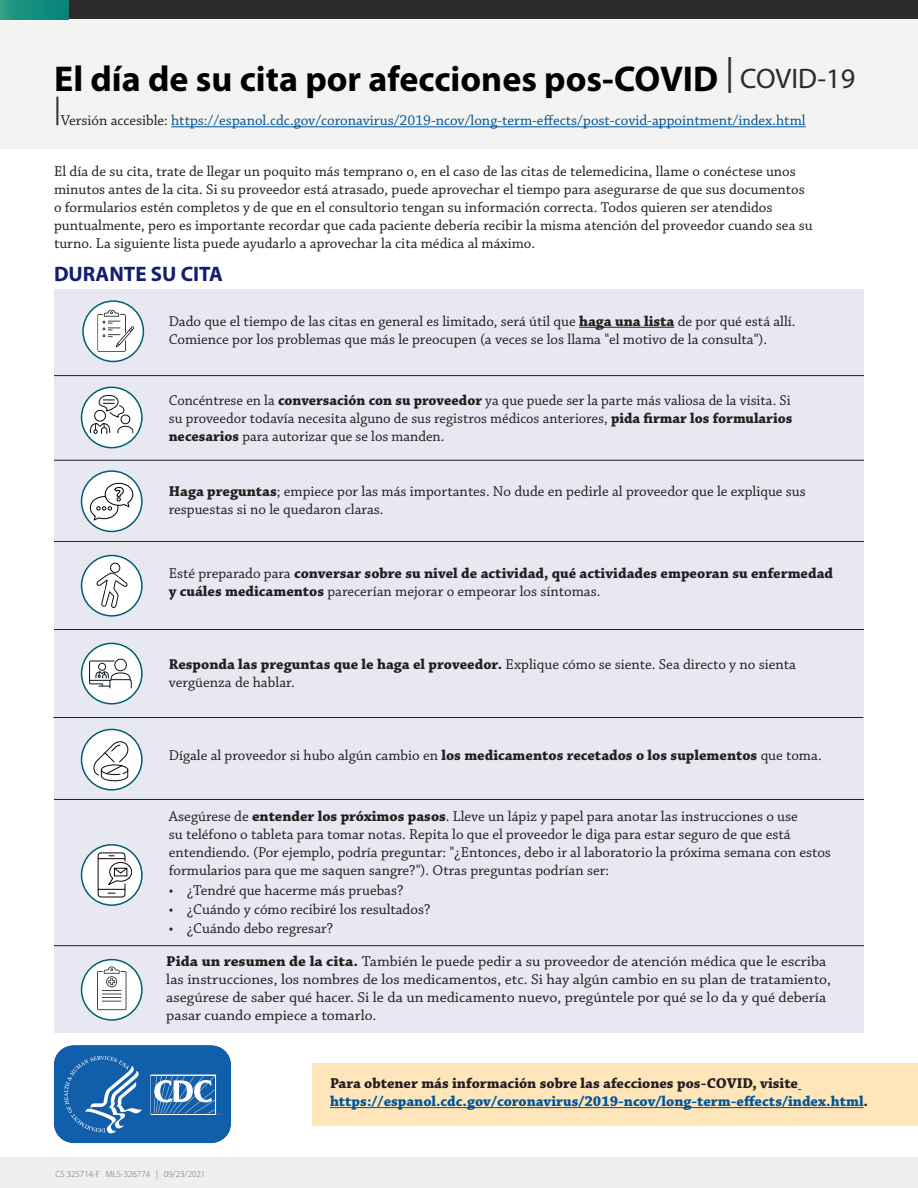
<style>
.page{position:relative;width:918px;height:1188px;background:#fff}
.page>*{position:absolute;margin:0;border:0;box-sizing:border-box;transform-origin:0 0}
.t1{font:700 36px "Myriad Pro";color:#000}
.t2{font:28.35px "Myriad Pro";color:#2b2c2b}
.t3{font:700 21px "Myriad Pro";color:#131d74}
.t4{font:15px/18px "Chaparral Pro";color:#231f20}
.t5{font:15px/18px "Chaparral Pro";color:#231f20;scale:1.05 1}
.t6{font:700 15px/18px "Chaparral Pro";color:#231f20}
.t7{font:700 15px/18px "Chaparral Pro";color:#005499}
.t8{font:15px "Chaparral Pro";color:#005499}
.t9{font:300 9px "Myriad Pro";color:#6c6d70}
.s1{font-weight:400;font-size:28.35px;color:#2b2c2b}
.s2{color:#231f20}
.s3{font-weight:700}
.s4{font-weight:400}
</style>
<div class="page">
<div style="left:0;top:0;width:918px;height:19px;background:#2b2c2b"></div>
<div style="left:0;top:0;width:69px;height:19px;background:linear-gradient(to right,#279d82,#067f7a)"></div>
<div style="left:0;top:1157px;width:918px;height:31px;background:#efefee"></div>
<div style="left:0;top:20px;width:918px;height:128px;background:#efefee"></div>
<div style="left:54px;top:289px;width:810px;height:743px;background:#e7e8f1"></div>
<div style="left:312px;top:1064px;width:606px;height:62px;background:#fee6ba"></div>
<hr style="left:171px;top:126px;width:635px;height:1px;background:#005499">
<hr style="left:579px;top:327px;width:95px;height:1px;background:#231f20">
<div style="left:83px;top:301px;width:60px;height:60px;background:#fff;border-radius:50%"></div>
<svg style="left:97px;top:310px;width:37px;height:42px"></svg>
<div style="left:82px;top:300px;width:62px;height:62px;border:2px solid #005e70;border-radius:50%"></div>
<hr style="left:54px;top:375px;width:810px;height:1px;background:#231f20">
<div style="left:82px;top:387px;width:60px;height:61px;background:#fff;border-radius:50%"></div>
<svg style="left:90px;top:395px;width:44px;height:39px"></svg>
<div style="left:81px;top:387px;width:62px;height:61px;border:2px solid #005e70;border-radius:50%"></div>
<hr style="left:54px;top:460px;width:810px;height:1px;background:#231f20">
<div style="left:82px;top:471px;width:60px;height:60px;background:#fff;border-radius:50%"></div>
<svg style="left:90px;top:483px;width:44px;height:38px"></svg>
<div style="left:81px;top:470px;width:62px;height:62px;border:2px solid #005e70;border-radius:50%"></div>
<hr style="left:54px;top:541px;width:810px;height:1px;background:#231f20">
<div style="left:82px;top:556px;width:60px;height:60px;background:#fff;border-radius:50%"></div>
<div style="left:110px;top:563px;width:10px;height:10px;border:1px solid #07151f;border-radius:50%"></div>
<svg style="left:96px;top:573px;width:32px;height:36px"></svg>
<div style="left:81px;top:555px;width:62px;height:62px;border:2px solid #005e70;border-radius:50%"></div>
<hr style="left:54px;top:629px;width:810px;height:1px;background:#231f20">
<div style="left:82px;top:643px;width:60px;height:61px;background:#fff;border-radius:50%"></div>
<div style="left:115px;top:659px;width:12px;height:12px;border:1px solid #07151f;border-radius:50%"></div>
<svg style="left:89px;top:660px;width:43px;height:29px"></svg>
<div style="left:81px;top:643px;width:62px;height:61px;border:2px solid #005e70;border-radius:50%"></div>
<hr style="left:53px;top:717px;width:810px;height:1px;background:#231f20">
<div style="left:82px;top:729px;width:60px;height:61px;background:#fff;border-radius:50%"></div>
<svg style="left:93px;top:741px;width:36px;height:41px"></svg>
<div style="left:81px;top:729px;width:62px;height:62px;border:2px solid #005e70;border-radius:50%"></div>
<hr style="left:54px;top:799px;width:810px;height:1px;background:#231f20">
<div style="left:82px;top:845px;width:60px;height:60px;background:#fff;border-radius:50%"></div>
<svg style="left:97px;top:852px;width:35px;height:46px"></svg>
<div style="left:81px;top:844px;width:62px;height:62px;border:2px solid #005e70;border-radius:50%"></div>
<hr style="left:54px;top:945px;width:810px;height:1px;background:#231f20">
<div style="left:82px;top:960px;width:60px;height:60px;background:#fff;border-radius:50%"></div>
<svg style="left:97px;top:966px;width:29px;height:44px"></svg>
<div style="left:81px;top:959px;width:62px;height:62px;border:2px solid #005e70;border-radius:50%"></div>
<hr style="left:330px;top:1107px;width:534px;height:1px;background:#005499">
<svg style="left:53px;top:1045px;width:178px;height:99px"></svg>
<h1 class="t1" style="left:54px;top:59px;width:803px">El día de su cita por afecciones pos-COVID <sup>|</sup> <span class="s1">COVID-19</span></h1>
<h1 class="t2" style="left:54px;top:93px;width:8px">|</h1>
<p class="t8" style="left:61px;top:112px;width:746px"><span class="s2">Versión accesible:</span> https://espanol.cdc.gov/coronavirus/2019-ncov/long-term-effects/post-covid-appointment/index.html</p>
<p class="t4" style="left:54px;top:163px;width:760px">El día de su cita, trate de llegar un poquito más temprano o, en el caso de las citas de telemedicina, llame o conéctese unos minutos antes de la cita. Si su proveedor está atrasado, puede aprovechar el tiempo para asegurarse de que sus documentos o formularios estén completos y de que en el consultorio tengan su información correcta. Todos quieren ser atendidos puntualmente, pero es importante recordar que cada paciente debería recibir la misma atención del proveedor cuando sea su turno. La siguiente lista puede ayudarlo a aprovechar la cita médica al máximo.</p>
<h2 class="t3" style="left:54px;top:263px;width:170px">DURANTE SU CITA</h2>
<p class="t4" style="left:169px;top:313px;width:628px">Dado que el tiempo de las citas en general es limitado, será útil que <span class="s3">haga una lista</span> de por qué está allí.<br>Comience por los problemas que más le preocupen (a veces se los llama "el motivo de la consulta").</p>
<p class="t4" style="left:169px;top:392px;width:625px;text-align:justify">Concéntrese en la <span class="s3">conversación con su proveedor</span> ya que puede ser la parte más valiosa de la visita. Si su proveedor todavía necesita alguno de sus registros médicos anteriores, <span class="s3">pida firmar los formularios necesarios</span> para autorizar que se los manden.</p>
<p class="t4" style="left:169px;top:483px;width:639px"><span class="s3">Haga preguntas</span>; empiece por las más importantes. No dude en pedirle al proveedor que le explique sus respuestas si no le quedaron claras.</p>
<p class="t6" style="left:169px;top:565px;width:666px"><span class="s4">Esté preparado para</span> conversar sobre su nivel de actividad, qué actividades empeoran su enfermedad y cuáles medicamentos <span class="s4">parecerían mejorar o empeorar los síntomas.</span></p>
<p class="t4" style="left:169px;top:656px;width:629px"><span class="s3">Responda las preguntas que le haga el proveedor.</span> Explique cómo se siente. Sea directo y no sienta vergüenza de hablar.</p>
<p class="t4" style="left:169px;top:747px;width:655px">Dígale al proveedor si hubo algún cambio en <span class="s3">los medicamentos recetados o los suplementos</span> que toma.</p>
<p class="t4" style="left:169px;top:808px;width:664px">Asegúrese de <span class="s3">entender los próximos pasos</span>. Lleve un lápiz y papel para anotar las instrucciones o use<br>su teléfono o tableta para tomar notas. Repita lo que el proveedor le diga para estar seguro de que está entendiendo. (Por ejemplo, podría preguntar: "¿Entonces, debo ir al laboratorio la próxima semana con estos formularios para que me saquen sangre?"). Otras preguntas podrían ser:</p>
<p class="t4" style="left:169px;top:881px;width:236px">• ¿Tendré que hacerme más pruebas?</p>
<p class="t4" style="left:169px;top:901px;width:263px">• ¿Cuándo y cómo recibiré los resultados?</p>
<p class="t4" style="left:169px;top:920px;width:166px">• ¿Cuándo debo regresar?</p>
<p class="t5" style="left:166px;top:953px;width:635px"><span class="s3">Pida un resumen de la cita.</span> También le puede pedir a su proveedor de atención médica que le escriba las instrucciones, los nombres de los medicamentos, etc. Si hay algún cambio en su plan de tratamiento, asegúrese de saber qué hacer. Si le da un medicamento nuevo, pregúntele por qué se lo da y qué debería pasar cuando empiece a tomarlo.</p>
<p class="t9" style="left:56px;top:1170px;width:151px">CS 325714-F MLS-326774 | 09/23/2021</p>
<p class="t7" style="left:330px;top:1075px;width:540px"><span class="s2">Para obtener más información sobre las afecciones pos-COVID, visite </span>https://espanol.cdc.gov/coronavirus/2019-ncov/long-term-effects/index.html<span class="s2">.</span></p>
</div>
